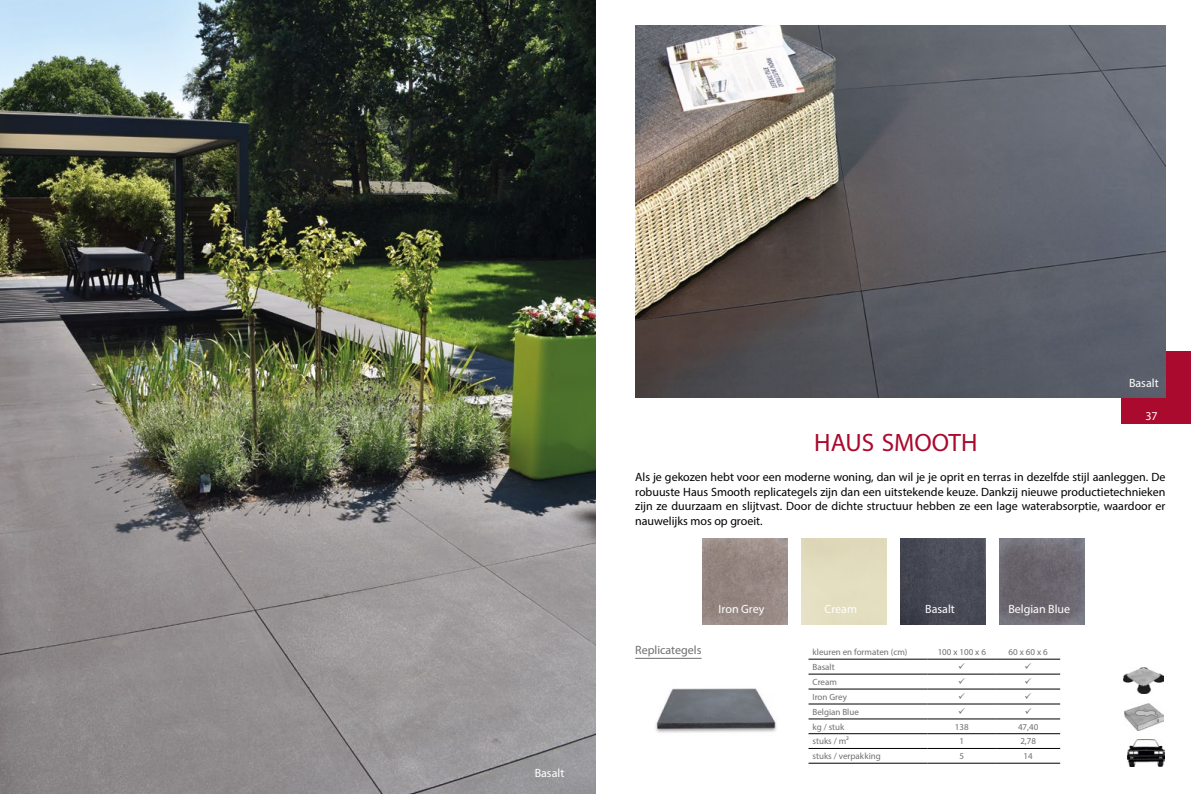
<style>
.page{position:relative;width:1191px;height:794px;background:#fff}
.page>*{position:absolute;margin:0;border:0;box-sizing:border-box;transform-origin:0 0}
.t1{font:25.2px "Myriad Pro";color:#a90a2e}
.t2{font:12px/14.4px "Myriad Pro";color:#000;text-align:justify}
.t3{font:12px "Myriad Pro";color:#fff}
.t4{font:12px "Myriad Pro";color:#706f6f}
.t5{font:9px "Myriad Pro";color:#706f6f}
</style>
<div class="page">
<img style="left:0;top:0;width:595px;height:794px">
<img style="left:702px;top:539px;width:85px;height:85px">
<img style="left:900px;top:539px;width:85px;height:85px">
<img style="left:999px;top:539px;width:85px;height:85px">
<img style="left:655px;top:688px;width:122px;height:45px">
<hr style="left:635px;top:658px;width:66px;height:1px;background:#706f6f">
<div style="left:1121px;top:351px;width:70px;height:73px;background:#a90a2e"></div>
<img style="left:635px;top:26px;width:530px;height:371px">
<hr style="left:808px;top:659px;width:119px;height:1px;background:#000">
<hr style="left:927px;top:659px;width:69px;height:1px;background:#000">
<hr style="left:996px;top:659px;width:64px;height:1px;background:#000">
<hr style="left:808px;top:674px;width:119px;height:1px;background:#000">
<hr style="left:927px;top:674px;width:69px;height:1px;background:#000">
<hr style="left:996px;top:674px;width:64px;height:1px;background:#000">
<hr style="left:808px;top:689px;width:119px;height:1px;background:#000">
<hr style="left:927px;top:689px;width:69px;height:1px;background:#000">
<hr style="left:996px;top:689px;width:64px;height:1px;background:#000">
<hr style="left:808px;top:704px;width:119px;height:1px;background:#000">
<hr style="left:927px;top:704px;width:69px;height:1px;background:#000">
<hr style="left:996px;top:704px;width:64px;height:1px;background:#000">
<hr style="left:808px;top:719px;width:119px;height:1px;background:#000">
<hr style="left:927px;top:719px;width:69px;height:1px;background:#000">
<hr style="left:996px;top:719px;width:64px;height:1px;background:#000">
<hr style="left:808px;top:733px;width:119px;height:1px;background:#000">
<hr style="left:927px;top:733px;width:69px;height:1px;background:#000">
<hr style="left:996px;top:733px;width:64px;height:1px;background:#000">
<hr style="left:808px;top:748px;width:119px;height:1px;background:#000">
<hr style="left:927px;top:748px;width:69px;height:1px;background:#000">
<hr style="left:996px;top:748px;width:64px;height:1px;background:#000">
<hr style="left:808px;top:763px;width:119px;height:1px;background:#000">
<hr style="left:927px;top:763px;width:69px;height:1px;background:#000">
<hr style="left:996px;top:763px;width:64px;height:1px;background:#000">
<img style="left:1123px;top:667px;width:40px;height:27px">
<img style="left:1124px;top:703px;width:39px;height:27px">
<svg style="left:1133px;top:709px;width:26px;height:14px"></svg>
<img style="left:1127px;top:740px;width:37px;height:26px">
<p class="t3" style="left:534px;top:766px;width:31px">Basalt</p>
<p class="t3" style="left:1129px;top:375px;width:31px">Basalt</p>
<h1 class="t1" style="left:814px;top:427px;width:165px">HAUS SMOOTH</h1>
<p class="t3" style="left:1145px;top:409px;width:14px">37</p>
<p class="t2" style="left:635px;top:470px;width:532px">Als je gekozen hebt voor een moderne woning, dan wil je je oprit en terras in dezelfde stijl aanleggen. De robuuste Haus Smooth replicategels zijn dan een uitstekende keuze. Dankzij nieuwe productietechnieken zijn ze duurzaam en slijtvast. Door de dichte structuur hebben ze een lage waterabsorptie, waardoor er nauwelijks mos op groeit.</p>
<p class="t4" style="left:635px;top:643px;width:68px">Replicategels</p>
<p class="t3" style="left:718px;top:602px;width:47px">Iron Grey</p>
<p class="t3" style="left:824px;top:602px;width:34px">Cream</p>
<p class="t3" style="left:925px;top:601px;width:31px">Basalt</p>
<p class="t3" style="left:1008px;top:601px;width:63px">Belgian Blue</p>
<p class="t5" style="left:812px;top:646px;width:96px">kleuren en formaten (cm)</p>
<p class="t5" style="left:937px;top:646px;width:50px">100 x 100 x 6</p>
<p class="t5" style="left:1008px;top:646px;width:41px">60 x 60 x 6</p>
<p class="t5" style="left:812px;top:661px;width:24px">Basalt</p>
<p class="t5" style="left:812px;top:676px;width:26px">Cream</p>
<p class="t5" style="left:812px;top:691px;width:36px">Iron Grey</p>
<p class="t5" style="left:812px;top:706px;width:48px">Belgian Blue</p>
<p class="t5" style="left:812px;top:721px;width:33px">kg / stuk</p>
<p class="t5" style="left:955px;top:721px;width:15px">138</p>
<p class="t5" style="left:1018px;top:721px;width:22px">47,40</p>
<p class="t5" style="left:812px;top:736px;width:38px">stuks / m²</p>
<p class="t5" style="left:959px;top:736px;width:6px">1</p>
<p class="t5" style="left:1020px;top:736px;width:17px">2,78</p>
<p class="t5" style="left:812px;top:750px;width:70px">stuks / verpakking</p>
<p class="t5" style="left:959px;top:750px;width:6px">5</p>
<p class="t5" style="left:1023px;top:750px;width:11px">14</p>
</div>
